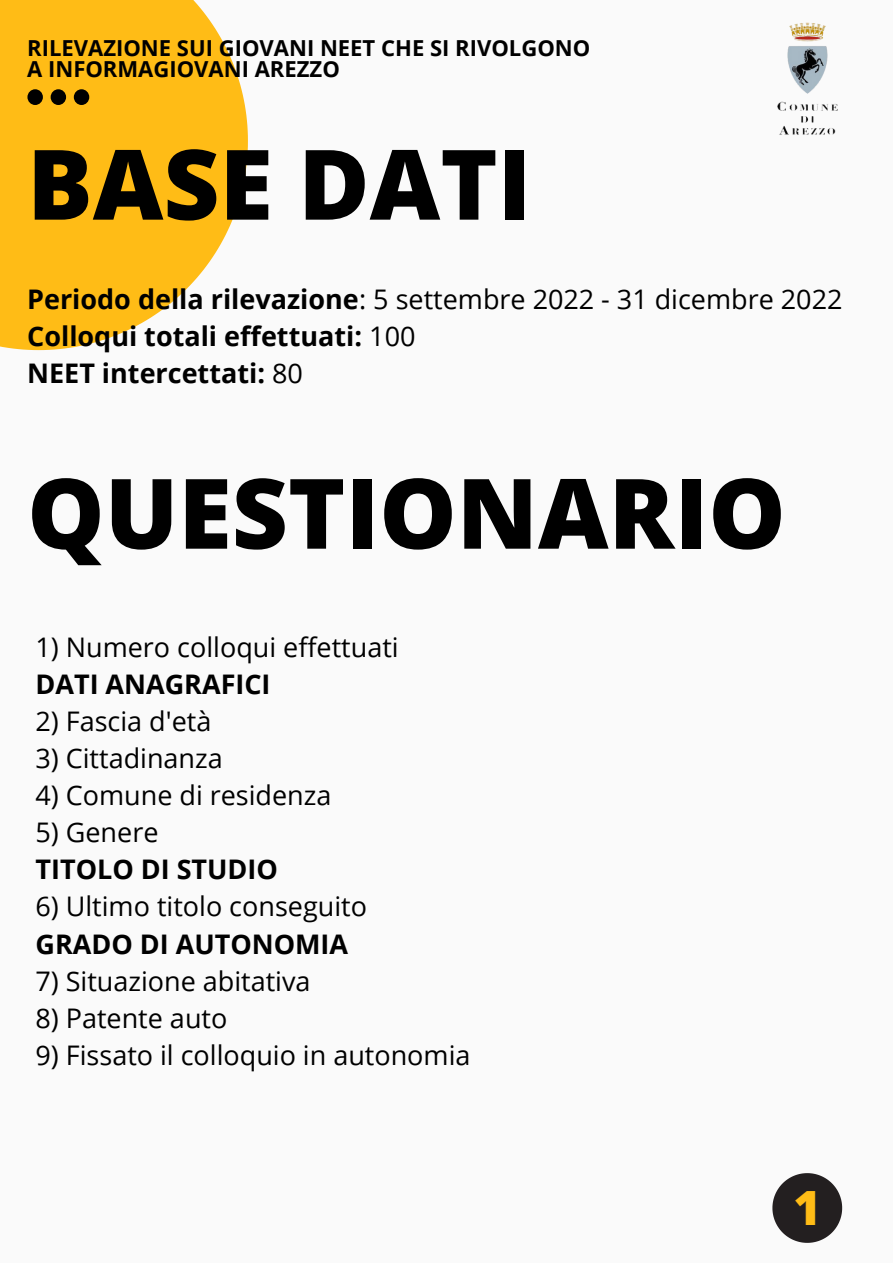
<style>
.page{position:relative;width:893px;height:1264px;background:#fff}
.page>*{position:absolute;margin:0;border:0;box-sizing:border-box;transform-origin:0 0}
.t1{font:800 97.2px "Open Sans";color:#000}
.t2{font:800 47.25px "Open Sans";color:#ffbc16}
.t3{font:27px "Open Sans";color:#000}
.t4{font:700 27px/37px "Open Sans";color:#000}
.t5{font:700 22.05px/21.3px "Open Sans";color:#000}
.s1{font-weight:400}
</style>
<div class="page">
<div style="left:0;top:0;width:892px;height:1262px;background:#fafafa"></div>
<svg style="left:0;top:0;width:248px;height:350px;fill:#ffbc16"></svg>
<svg style="left:27px;top:89px;width:62px;height:16px"></svg>
<img style="left:777px;top:22px;width:61px;height:113px">
<svg style="left:772px;top:1173px;width:70px;height:69px"></svg>
<p class="t5" style="left:27px;top:36px;width:564px">RILEVAZIONE SUI GIOVANI NEET CHE SI RIVOLGONO<br>A INFORMAGIOVANI AREZZO</p>
<h1 class="t1" style="left:27px;top:116px;width:506px">BASE DATI</h1>
<p class="t4" style="left:27px;top:280px;width:816px">Periodo della rilevazione<span class="s1">: 5 settembre 2022 - 31 dicembre 2022<br></span>Colloqui totali effettuati: <span class="s1">100<br></span>NEET intercettati: <span class="s1">80</span></p>
<h1 class="t1" style="left:27px;top:445px;width:760px">QUESTIONARIO</h1>
<p class="t3" style="left:35px;top:627px;width:364px">1) Numero colloqui effettuati</p>
<p class="t4" style="left:35px;top:664px;width:236px">DATI ANAGRAFICI</p>
<p class="t3" style="left:35px;top:702px;width:177px">2) Fascia d'età</p>
<p class="t3" style="left:35px;top:739px;width:189px">3) Cittadinanza</p>
<p class="t3" style="left:35px;top:776px;width:297px">4) Comune di residenza</p>
<p class="t3" style="left:35px;top:813px;width:124px">5) Genere</p>
<p class="t4" style="left:35px;top:850px;width:244px">TITOLO DI STUDIO</p>
<p class="t3" style="left:35px;top:887px;width:333px">6) Ultimo titolo conseguito</p>
<p class="t4" style="left:35px;top:924px;width:314px">GRADO DI AUTONOMIA</p>
<p class="t3" style="left:35px;top:961px;width:276px">7) Situazione abitativa</p>
<p class="t3" style="left:35px;top:998px;width:193px">8) Patente auto</p>
<p class="t3" style="left:35px;top:1035px;width:436px">9) Fissato il colloquio in autonomia</p>
<h2 class="t2" style="left:793px;top:1174px;width:29px">1</h2>
</div>
